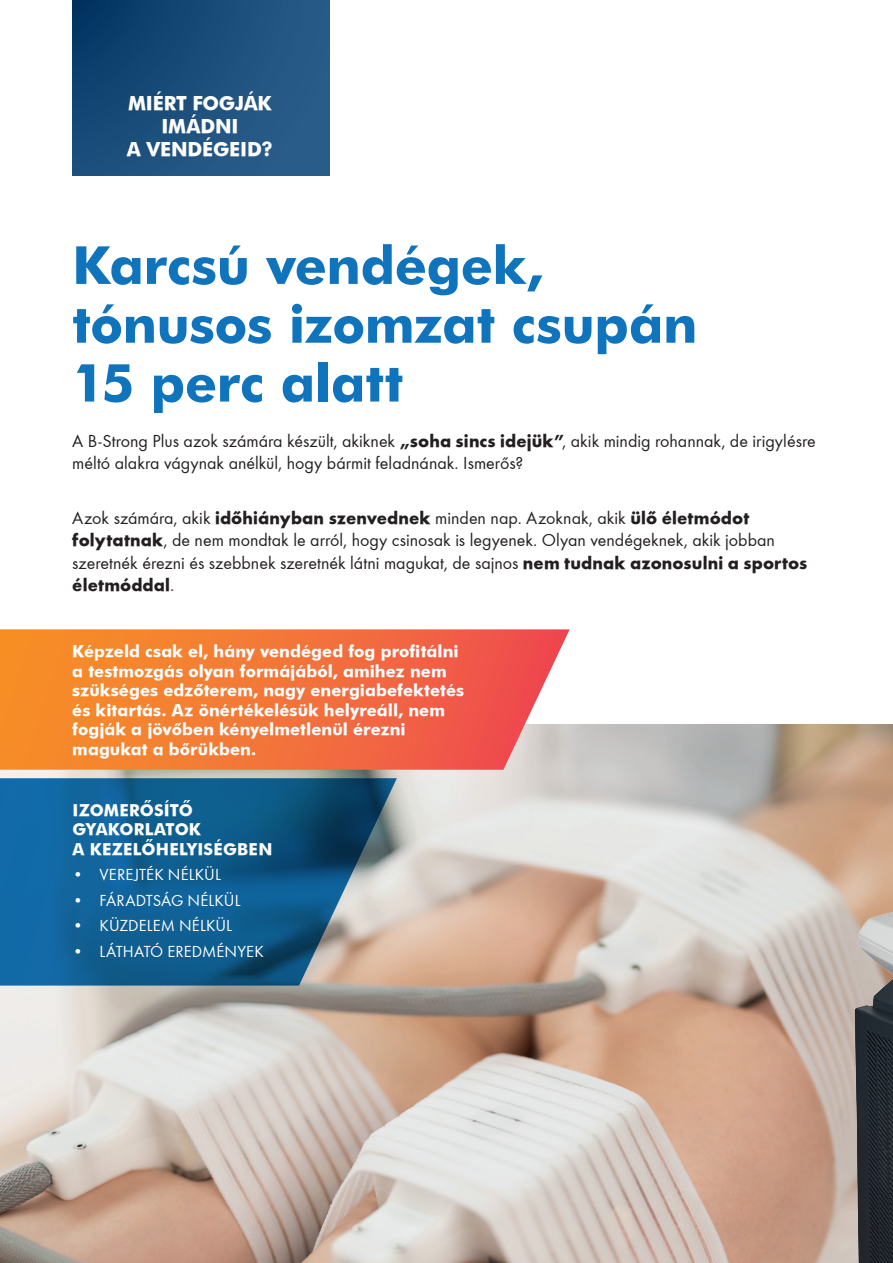
<style>
.page{position:relative;width:893px;height:1263px;background:#fff}
.page>*{position:absolute;margin:0;border:0;box-sizing:border-box;transform-origin:0 0}
.t1{font:700 52.5px/58.8px "Futura Md PFL";letter-spacing:-.005em;color:#1074bc}
.t2{font:700 19.5px/23.4px "Futura Md PFL";letter-spacing:-.01em;color:#fff;text-align:center}
.t3{font:18px/22.5px "Futura PFL";color:#231f20}
.t4{font:700 16.5px/19.5px "Futura Md PFL";letter-spacing:.005em;color:#fff}
.t5{font:16.5px "Futura PFL";letter-spacing:.005em;color:#fff}
.s1{font-weight:700}
</style>
<div class="page">
<div style="left:73px;top:0;width:257px;height:175px;background:linear-gradient(to right,#0d406d,#2b5e8b)"></div>
<img style="left:0;top:724px;width:893px;height:539px">
<img style="left:838px;top:847px;width:55px;height:416px">
<svg style="left:0;top:629px;width:570px;height:141px;background:#f27842"></svg>
<svg style="left:0;top:778px;width:397px;height:207px;background:#246691"></svg>
<p class="t2" style="left:127px;top:91px;width:147px">MIÉRT FOGJÁK<br>IMÁDNI<br>A VENDÉGEID?</p>
<h1 class="t1" style="left:72px;top:235px;width:627px">Karcsú vendégek, tónusos izomzat csupán<br>15 perc alatt</h1>
<p class="t3" style="left:72px;top:429px;width:745px">A B-Strong Plus azok számára készült, akiknek <span class="s1">„soha sincs idejük”</span>, akik mindig rohannak, de irigylésre méltó alakra vágynak anélkül, hogy bármit feladnának. Ismerős?</p>
<p class="t3" style="left:72px;top:506px;width:736px">Azok számára, akik <span class="s1">időhiányban szenvednek</span> minden nap. Azoknak, akik <span class="s1">ülő életmódot folytatnak</span>, de nem mondtak le arról, hogy csinosak is legyenek. Olyan vendégeknek, akik jobban szeretnék érezni és szebbnek szeretnék látni magukat, de sajnos <span class="s1">nem tudnak azonosulni a sportos életmóddal</span>.</p>
<p class="t4" style="left:72px;top:641px;width:393px">Képzeld csak el, hány vendéged fog profitálni a testmozgás olyan formájából, amihez nem szükséges edzőterem, nagy energiabefektetés és kitartás. Az önértékelésük helyreáll, nem fogják a jövőben kényelmetlenül érezni magukat a bőrükben.</p>
<p class="t4" style="left:73px;top:800px;width:201px">IZOMERŐSÍTŐ<br>GYAKORLATOK<br>A KEZELŐHELYISÉGBEN</p>
<p class="t5" style="left:73px;top:864px;width:150px">• VEREJTÉK NÉLKÜL</p>
<p class="t5" style="left:73px;top:890px;width:170px">• FÁRADTSÁG NÉLKÜL</p>
<p class="t5" style="left:73px;top:915px;width:161px">• KÜZDELEM NÉLKÜL</p>
<p class="t5" style="left:73px;top:941px;width:193px">• LÁTHATÓ EREDMÉNYEK</p>
</div>
